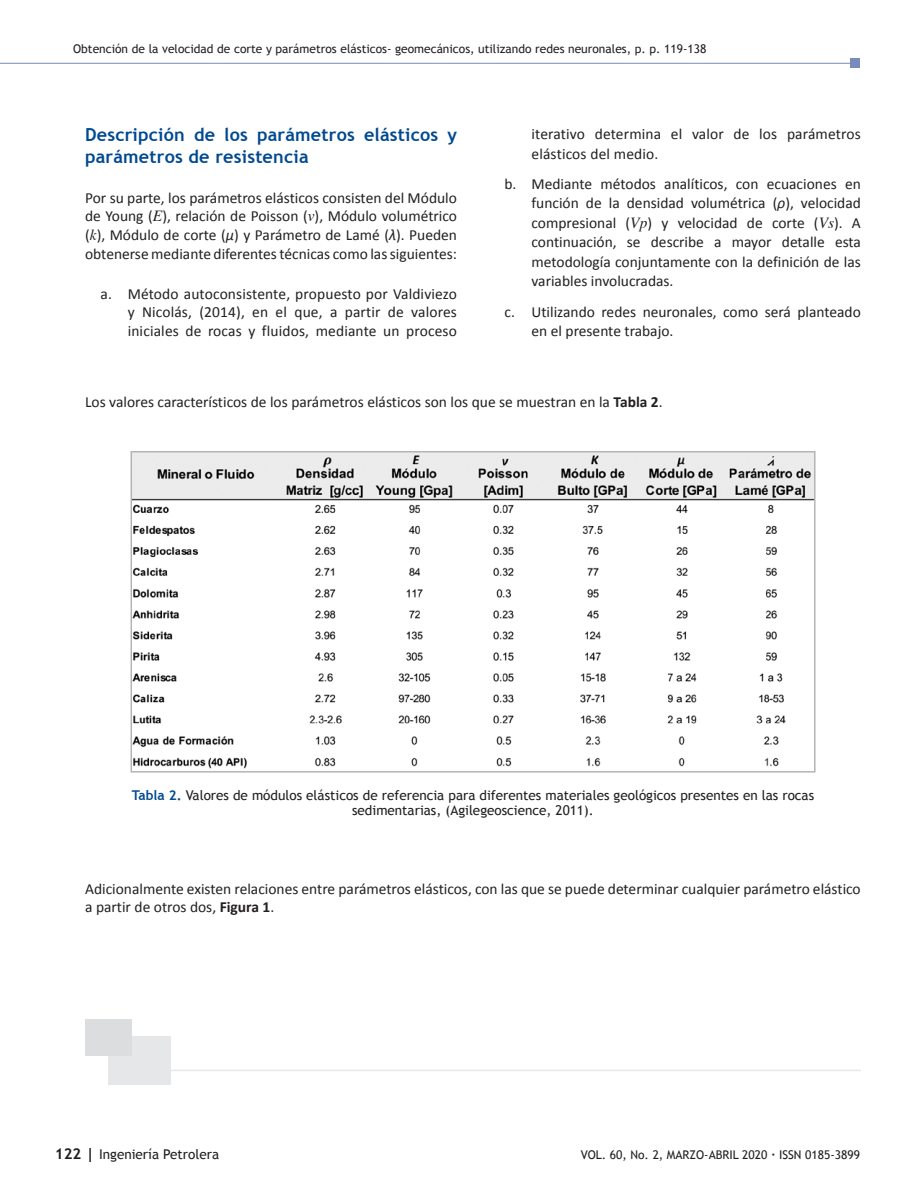
<style>
.page{position:relative;width:915px;height:1191px;background:#fff}
.page>*{position:absolute;margin:0;border:0;box-sizing:border-box;transform-origin:0 0}
.t1{font:700 18px/21.8px "Trebuchet MS";letter-spacing:.01em;color:#014990}
.t2{font:15.45px/19.5px "Calibri";color:#231f20;text-align:justify}
.t3{font:13.5px/15px "Trebuchet MS";color:#231f20;text-align:center}
.t4{font:12px "Trebuchet MS";color:#231f20}
.s1{font-family:"Times";font-style:italic}
.s2{font-style:italic}
.s3{font-weight:700}
.s4{font-weight:700;color:#014990}
.s5{font-weight:700;font-size:15px}
</style>
<div class="page">
<hr style="left:0;top:63px;width:854px;height:1px;background:#788bbc">
<div style="left:850px;top:59px;width:9px;height:9px;background:#788bbc"></div>
<img style="left:132px;top:453px;width:681px;height:316px">
<div style="left:109px;top:1036px;width:62px;height:48px;background:#e6e7e9"></div>
<div style="left:85px;top:1018px;width:47px;height:37px;background:#dcdddf"></div>
<hr style="left:165px;top:1069px;width:695px;height:2px;background:#e6e7e9">
<p class="t4" style="left:73px;top:42px;width:634px">Obtención de la velocidad de corte y parámetros elásticos- geomecánicos, utilizando redes neuronales, p. p. 119-138</p>
<p class="t1" style="left:85px;top:124px;width:373px">Descripción de los parámetros elásticos y parámetros de resistencia</p>
<p class="t2" style="left:85px;top:189px;width:373px;line-height:18.8px">Por su parte, los parámetros elásticos consisten del Módulo de Young (<span class="s1">E</span>), relación de Poisson (<span class="s1">v</span>), Módulo volumétrico (<span class="s1">k</span>), Módulo de corte (<span class="s2">μ</span>) y Parámetro de Lamé (<span class="s2">λ</span>). Pueden obtenerse mediante diferentes técnicas como las siguientes:</p>
<p class="t2" style="left:128px;top:285px;width:331px;line-height:18.8px;text-indent:-27px">a. Método autoconsistente, propuesto por Valdiviezo y Nicolás, (2014), en el que, a partir de valores iniciales de rocas y fluidos, mediante un proceso</p>
<p class="t2" style="left:531px;top:126px;width:331px">iterativo determina el valor de los parámetros elásticos del medio.</p>
<p class="t2" style="left:531px;top:175px;width:331px;text-indent:-27px">b. Mediante métodos analíticos, con ecuaciones en función de la densidad volumétrica (<span class="s2">ρ</span>), velocidad compresional (<span class="s1">Vp</span>) y velocidad de corte (<span class="s1">Vs</span>). A continuación, se describe a mayor detalle esta metodología conjuntamente con la definición de las variables involucradas.</p>
<p class="t2" style="left:531px;top:303px;width:331px;text-indent:-27px">c. Utilizando redes neuronales, como será planteado en el presente trabajo.</p>
<p class="t2" style="left:85px;top:394px;width:579px">Los valores característicos de los parámetros elásticos son los que se muestran en la <span class="s3">Tabla 2</span>.</p>
<p class="t3" style="left:132px;top:788px;width:683px"><span class="s4">Tabla 2.</span> Valores de módulos elásticos de referencia para diferentes materiales geológicos presentes en las rocas sedimentarias, (Agilegeoscience, 2011).</p>
<p class="t2" style="left:85px;top:880px;width:776px;line-height:18.6px">Adicionalmente existen relaciones entre parámetros elásticos, con las que se puede determinar cualquier parámetro elástico a partir de otros dos, <span class="s3">Figura 1</span>.</p>
<p class="t3" style="left:55px;top:1146px;width:166px"><span class="s5">122 |</span> Ingeniería Petrolera</p>
<p class="t4" style="left:580px;top:1147px;width:281px">VOL. 60, No. 2, MARZO-ABRIL 2020 <span class="s3">·</span> ISSN 0185-3899</p>
</div>
